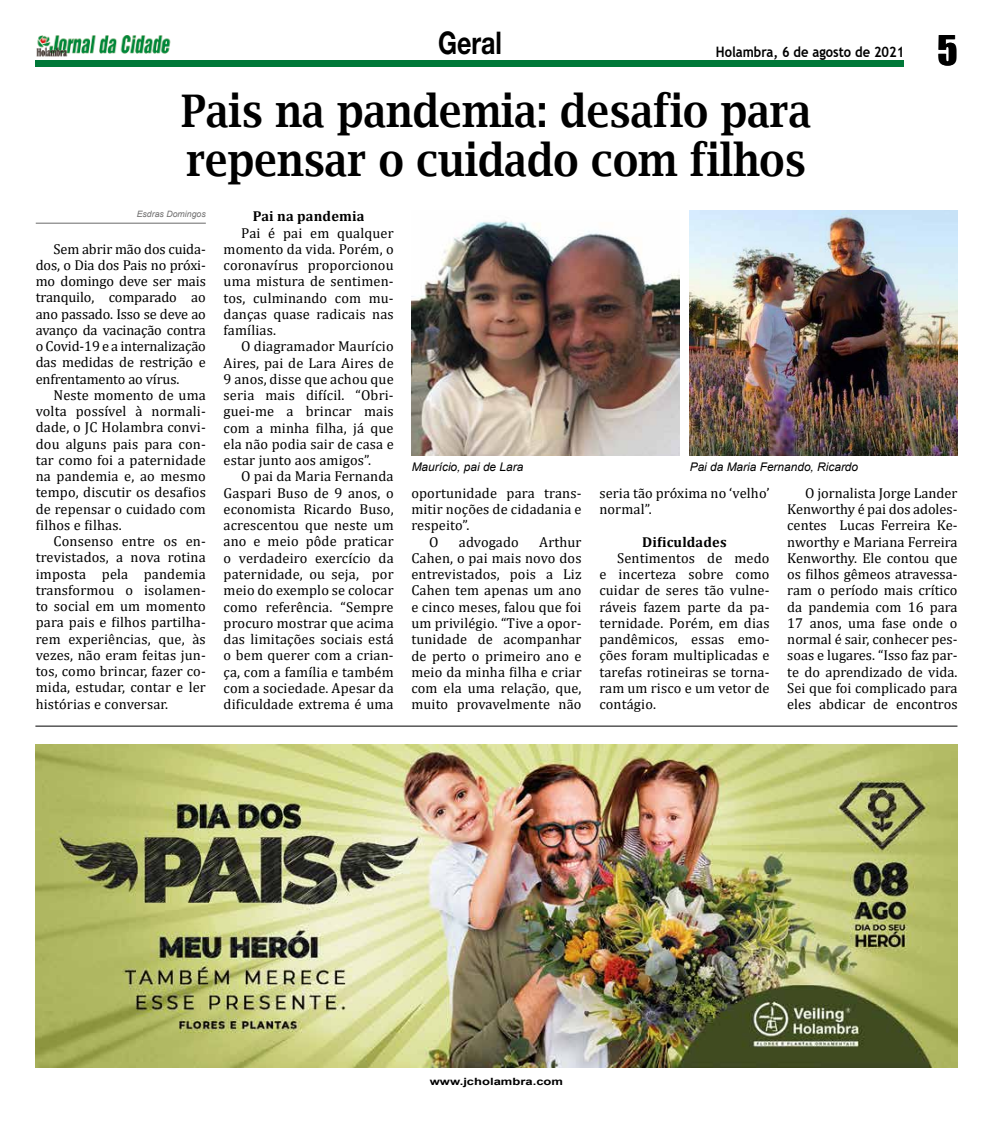
<style>
.page{position:relative;width:993px;height:1124px;background:#fff}
.page>*{position:absolute;margin:0;border:0;box-sizing:border-box;transform-origin:0 0}
.t1{font:600 45px/48.8px "Lucida Bright";color:#000;scale:.9 1}
.t2{font:37.5px "Impact";color:#000}
.t3{font:700 31.25px "Helvetica Neue";color:#000;scale:.8 1}
.t4{font:14.38px/16.2px "Cambria";letter-spacing:.01em;color:#000;text-align:justify}
.t5{font:700 14.38px "Cambria";letter-spacing:.01em;color:#000}
.t6{font:700 14.38px "Trebuchet MS";color:#000;scale:.9 1}
.t7{font:italic 11.88px "Arial";color:#000}
.t8{font:700 10px "Arial";color:#000;scale:1.3 1}
.t9{font:italic 8.75px "Arial";color:#706f6f}
</style>
<div class="page">
<div style="left:35px;top:60px;width:869px;height:7px;background:#007838"></div>
<img style="left:36px;top:35px;width:135px;height:22px">
<img style="left:35px;top:744px;width:922px;height:323px">
<hr style="left:35px;top:725px;width:922px;height:1px;background:#000">
<hr style="left:36px;top:222px;width:170px;height:2px;background:#878787">
<img style="left:411px;top:221px;width:268px;height:234px">
<img style="left:689px;top:210px;width:268px;height:245px">
<h3 class="t3" style="left:438px;top:24px;width:81px">Geral</h3>
<h2 class="t2" style="left:937px;top:21px;width:22px">5</h2>
<p class="t6" style="left:715px;top:43px;width:211px">Holambra, 6 de agosto de 2021</p>
<h1 class="t1" style="left:181px;top:86px;width:701px">Pais na pandemia: desafio para repensar o cuidado com filhos</h1>
<p class="t9" style="left:137px;top:208px;width:71px">Esdras Domingos</p>
<p class="t4" style="left:36px;top:240px;width:171px;text-indent:18px">Sem abrir mão dos cuida&shy;dos, o Dia dos Pais no próxi&shy;mo domingo deve ser mais tranquilo, comparado ao ano passado. Isso se deve ao avanço da vacinação contra o Covid-19 e a internalização das medidas de restrição e enfrentamento ao vírus.</p>
<p class="t4" style="left:36px;top:386px;width:171px;text-indent:18px">Neste momento de uma volta possível à normali&shy;dade, o JC Holambra convi&shy;dou alguns pais para con&shy;tar como foi a paternidade na pandemia e, ao mesmo tempo, discutir os desafios de repensar o cuidado com filhos e filhas.</p>
<p class="t4" style="left:36px;top:533px;width:171px;text-indent:18px">Consenso entre os en&shy;trevistados, a nova rotina imposta pela pandemia transformou o isolamen&shy;to social em um momento para pais e filhos partilha&shy;rem experiências, que, às vezes, não eram feitas jun&shy;tos, como brincar, fazer co&shy;mida, estudar, contar e ler histórias e conversar.</p>
<p class="t5" style="left:253px;top:206px;width:113px">Pai na pandemia</p>
<p class="t4" style="left:223px;top:224px;width:171px;text-indent:18px">Pai é pai em qualquer momento da vida. Porém, o coronavírus proporcionou uma mistura de sentimen&shy;tos, culminando com mu&shy;danças quase radicais nas famílias.</p>
<p class="t4" style="left:223px;top:338px;width:171px;text-indent:18px">O diagramador Maurício Aires, pai de Lara Aires de 9 anos, disse que achou que seria mais difícil. “Obri&shy;guei-me a brincar mais com a minha filha, já que ela não podia sair de casa e estar junto aos amigos”.</p>
<p class="t4" style="left:223px;top:468px;width:171px;text-indent:18px">O pai da Maria Fernanda Gaspari Buso de 9 anos, o economista Ricardo Buso, acrescentou que neste um ano e meio pôde praticar o verdadeiro exercício da paternidade, ou seja, por meio do exemplo se colocar como referência. “Sempre procuro mostrar que acima das limitações sociais está o bem querer com a crian&shy;ça, com a família e também com a sociedade. Apesar da dificuldade extrema é uma</p>
<p class="t7" style="left:411px;top:459px;width:113px">Maurício, pai de Lara</p>
<p class="t7" style="left:689px;top:459px;width:170px">Pai da Maria Fernando, Ricardo</p>
<p class="t4" style="left:599px;top:484px;width:172px">seria tão próxima no ‘velho’ normal”.</p>
<p class="t5" style="left:642px;top:531px;width:86px">Dificuldades</p>
<p class="t4" style="left:599px;top:549px;width:172px;text-indent:18px">Sentimentos de medo e incerteza sobre como cuidar de seres tão vulne&shy;ráveis fazem parte da pa&shy;ternidade. Porém, em dias pandêmicos, essas emo&shy;ções foram multiplicadas e tarefas rotineiras se torna&shy;ram um risco e um vetor de contágio.</p>
<p class="t4" style="left:787px;top:484px;width:172px;text-indent:18px">O jornalista Jorge Lander Kenworthy é pai dos adoles&shy;centes Lucas Ferreira Ke&shy;nworthy e Mariana Ferreira Kenworthy. Ele contou que os filhos gêmeos atravessa&shy;ram o período mais crítico da pandemia com 16 para 17 anos, uma fase onde o normal é sair, conhecer pes&shy;soas e lugares. “Isso faz par&shy;te do aprendizado de vida.<br>Sei que foi complicado para eles abdicar de encontros</p>
<p class="t4" style="left:411px;top:485px;width:172px">oportunidade para trans-</p>
<p class="t4" style="left:411px;top:501px;width:172px">mitir noções de cidadania e</p>
<p class="t4" style="left:411px;top:517px;width:59px">respeito”.</p>
<p class="t4" style="left:429px;top:533px;width:11px">O</p>
<p class="t4" style="left:459px;top:533px;width:61px">advogado</p>
<p class="t4" style="left:411px;top:533px;width:172px;text-indent:128px">Arthur Cahen, o pai mais novo dos entrevistados, pois a Liz Cahen tem apenas um ano e cinco meses, falou que foi um privilégio. “Tive a opor&shy;tunidade de acompanhar de perto o primeiro ano e meio da minha filha e criar com ela uma relação, que, muito provavelmente não</p>
<p class="t8" style="left:429px;top:1074px;width:104px">www.jcholambra.com</p>
</div>
